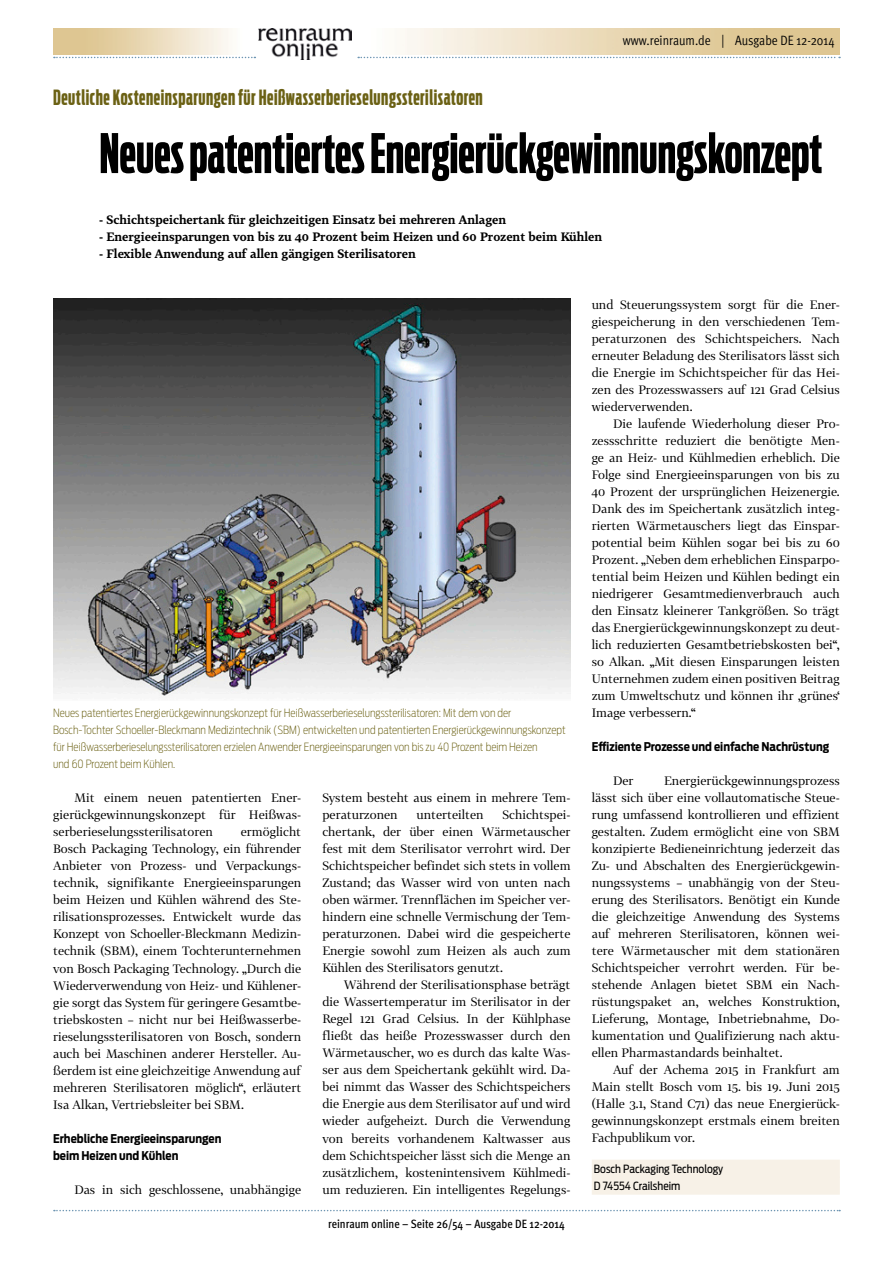
<style>
.page{position:relative;width:893px;height:1263px;background:#fff}
.page>*{position:absolute;margin:0;border:0;box-sizing:border-box;transform-origin:0 0}
.t1{font:700 54px "Antenna Comp";color:#000}
.t2{font:700 21px "Antenna Comp";letter-spacing:.025em;color:#6b6114}
.t3{font:13.5px "Meta OT Cond Norm";color:#000}
.t4{font:12px/17px "Tabac G2";color:#000;text-align:justify}
.t5{font:700 12px "Tabac G3";color:#000}
.t6{font:700 12px/17px "Antenna Cond";color:#000}
.t7{font:500 condensed 12px "Meta OT";color:#000}
.t8{font:200 11.25px/17px "Antenna Cond";color:#6b6114}
.t9{font:11.25px/17px "Antenna Cond";color:#000}
</style>
<div class="page">
<svg style="left:358px;top:57px;width:482px;height:1px"></svg>
<svg style="left:54px;top:57px;width:201px;height:1px"></svg>
<svg style="left:54px;top:1210px;width:786px;height:1px"></svg>
<img style="left:258px;top:29px;width:94px;height:31px">
<div style="left:592px;top:1160px;width:248px;height:18px;background:#f7f1e7"></div>
<div style="left:592px;top:1177px;width:248px;height:18px;background:#f7f1e7"></div>
<img style="left:53px;top:298px;width:517px;height:400px">
<p class="t3" style="left:623px;top:32px;width:213px">www.reinraum.de | Ausgabe DE 12-2014</p>
<h2 class="t2" style="left:53px;top:86px;width:431px">Deutliche Kosteneinsparungen für Heißwasserberieselungssterilisatoren</h2>
<h1 class="t1" style="left:99px;top:124px;width:724px">Neues patentiertes Energierückgewinnungskonzept</h1>
<p class="t5" style="left:99px;top:211px;width:408px">- Schichtspeichertank für gleichzeitigen Einsatz bei mehreren Anlagen</p>
<p class="t5" style="left:99px;top:228px;width:504px">- Energieeinsparungen von bis zu 40 Prozent beim Heizen und 60 Prozent beim Kühlen</p>
<p class="t5" style="left:99px;top:245px;width:318px">- Flexible Anwendung auf allen gängigen Sterilisatoren</p>
<p class="t8" style="left:53px;top:705px;width:514px">Neues patentiertes Energierückgewinnungskonzept für Heißwasserberieselungssterilisatoren: Mit dem von der Bosch-Tochter Schoeller-Bleckmann Medizintechnik (SBM) entwickelten und patentierten Energierückgewinnungskonzept für Heißwasserberieselungssterilisatoren erzielen Anwender Energieeinsparungen von bis zu 40 Prozent beim Heizen<br>und 60 Prozent beim Kühlen.</p>
<p class="t4" style="left:53px;top:789px;width:250px;text-indent:21px">Mit einem neuen patentierten Ener&shy;gierückgewinnungskonzept für Heißwas&shy;serberieselungssterilisatoren</p>
<p class="t4" style="left:53px;top:823px;width:250px;text-indent:188px">ermöglicht Bosch Packaging Technology, ein führender Anbieter von Prozess- und Verpackungs&shy;technik, signifikante Energieeinsparungen beim Heizen und Kühlen während des Ste&shy;rilisationsprozesses. Entwickelt wurde das Konzept von Schoeller-Bleckmann Medizin&shy;technik (SBM), einem Tochterunternehmen von Bosch Packaging Technology. „Durch die Wiederverwendung von Heiz- und Kühlener&shy;gie sorgt das System für geringere Gesamtbe&shy;triebskosten – nicht nur bei Heißwasserbe&shy;rieselungssterilisatoren von Bosch, sondern auch bei Maschinen anderer Hersteller. Au&shy;ßerdem ist eine gleichzeitige Anwendung auf mehreren Sterilisatoren möglich“, erläutert Isa Alkan, Vertriebsleiter bei SBM.</p>
<p class="t6" style="left:53px;top:1130px;width:170px">Erhebliche Energieeinsparungen beim Heizen und Kühlen</p>
<p class="t4" style="left:74px;top:1180px;width:228px">Das in sich geschlossene, unabhängige</p>
<p class="t4" style="left:322px;top:789px;width:250px">System besteht aus einem in mehrere Tem&shy;peraturzonen</p>
<p class="t4" style="left:322px;top:806px;width:250px;text-indent:180px">Schichtspei&shy;chertank, der über einen Wärmetauscher fest mit dem Sterilisator verrohrt wird. Der Schichtspeicher befindet sich stets in vollem Zustand; das Wasser wird von unten nach oben wärmer. Trennflächen im Speicher ver&shy;hindern eine schnelle Vermischung der Tem&shy;peraturzonen. Dabei wird die gespeicherte Energie sowohl zum Heizen als auch zum Kühlen des Sterilisators genutzt.</p>
<p class="t4" style="left:322px;top:976px;width:250px;text-indent:21px">Während der Sterilisationsphase beträgt die Wassertemperatur im Sterilisator in der Regel 121 Grad Celsius. In der Kühlphase fließt das heiße Prozesswasser durch den Wärmetauscher, wo es durch das kalte Was&shy;ser aus dem Speichertank gekühlt wird. Da&shy;bei nimmt das Wasser des Schichtspeichers die Energie aus dem Sterilisator auf und wird wieder aufgeheizt. Durch die Verwendung von bereits vorhandenem Kaltwasser aus dem Schichtspeicher lässt sich die Menge an zusätzlichem, kostenintensivem Kühlmedi&shy;um reduzieren. Ein intelligentes Regelungs-</p>
<p class="t4" style="left:417px;top:806px;width:69px">unterteilten</p>
<p class="t7" style="left:328px;top:1216px;width:238px">reinraum online – Seite 26/54 – Ausgabe DE 12-2014</p>
<p class="t4" style="left:592px;top:296px;width:250px">und Steuerungssystem sorgt für die Ener&shy;giespeicherung in den verschiedenen Tem&shy;peraturzonen des Schichtspeichers. Nach erneuter Beladung des Sterilisators lässt sich die Energie im Schichtspeicher für das Hei&shy;zen des Prozesswassers auf 121 Grad Celsius wiederverwenden.</p>
<p class="t4" style="left:592px;top:415px;width:250px;text-indent:21px">Die laufende Wiederholung dieser Pro&shy;zessschritte reduziert die benötigte Men&shy;ge an Heiz- und Kühlmedien erheblich. Die Folge sind Energieeinsparungen von bis zu 40 Prozent der ursprünglichen Heizenergie.<br>Dank des im Speichertank zusätzlich integ&shy;rierten Wärmetauschers liegt das Einspar&shy;potential beim Kühlen sogar bei bis zu 60<br>Prozent. „Neben dem erheblichen Einsparpo&shy;tential beim Heizen und Kühlen bedingt ein niedrigerer Gesamtmedienverbrauch auch den Einsatz kleinerer Tankgrößen. So trägt das Energierückgewinnungskonzept zu deut&shy;lich reduzierten Gesamtbetriebskosten bei“, so Alkan. „Mit diesen Einsparungen leisten Unternehmen zudem einen positiven Beitrag zum Umweltschutz und können ihr ‚grünes‘ Image verbessern.“</p>
<p class="t6" style="left:592px;top:738px;width:239px">Effiziente Prozesse und einfache Nachrüstung</p>
<p class="t4" style="left:613px;top:772px;width:22px">Der</p>
<p class="t4" style="left:592px;top:772px;width:250px;text-indent:72px">Energierückgewinnungsprozess lässt sich über eine vollautomatische Steue&shy;rung umfassend kontrollieren und effizient gestalten. Zudem ermöglicht eine von SBM konzipierte Bedieneinrichtung jederzeit das Zu- und Abschalten des Energierückgewin&shy;nungssystems – unabhängig von der Steu&shy;erung des Sterilisators. Benötigt ein Kunde die gleichzeitige Anwendung des Systems auf mehreren Sterilisatoren, können wei&shy;tere Wärmetauscher mit dem stationären Schichtspeicher verrohrt werden. Für be&shy;stehende Anlagen bietet SBM ein Nach&shy;rüstungspaket an, welches Konstruktion, Lieferung, Montage, Inbetriebnahme, Do&shy;kumentation und Qualifizierung nach aktu&shy;ellen Pharmastandards beinhaltet.</p>
<p class="t4" style="left:592px;top:1061px;width:250px;text-indent:21px">Auf der Achema 2015 in Frankfurt am Main stellt Bosch vom 15. bis 19. Juni 2015 (Halle 3.1, Stand C71) das neue Energierück&shy;gewinnungskonzept erstmals einem breiten Fachpublikum vor.</p>
<p class="t9" style="left:594px;top:1160px;width:131px">Bosch Packaging Technology<br>D 74554 Crailsheim</p>
</div>
